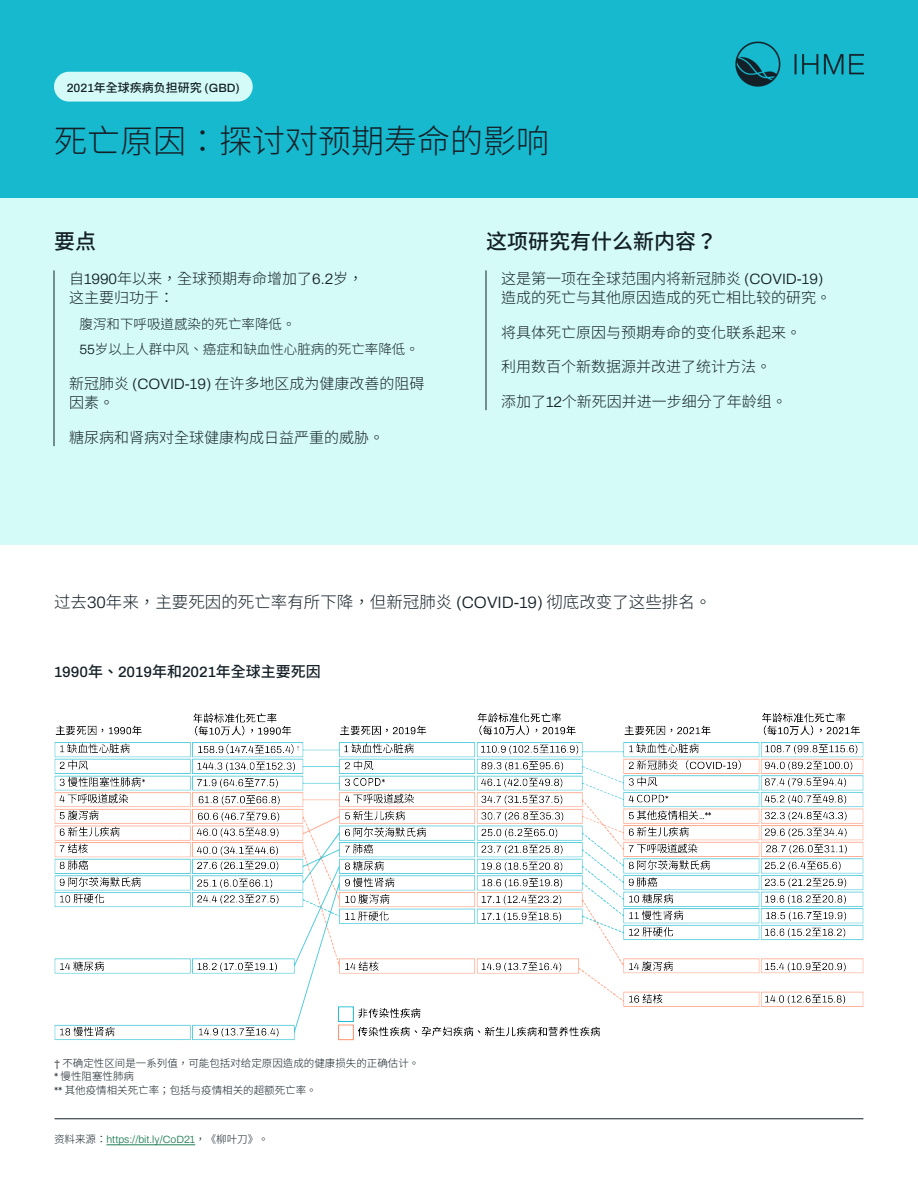
<style>
.page{position:relative;width:918px;height:1188px;background:#fff}
.page>*{position:absolute;margin:0;border:0;box-sizing:border-box;transform-origin:0 0}
.Infographic_title{font:300 33px "Noto Sans CJ Ktc";color:#142027}
.Box_titles{font:500 21px "Noto Sans CJ Ktc";color:#142027}
.Body{font:300 16.5px "Noto Sans CJ Ktc";color:#142027}
.Box_content{font:300 15px/19.5px "Noto Sans CJ Ktc";color:#142027}
.Figure_title{font:500 15px "Archivo";color:#142027}
.Box_content_-_subbullets{font:300 13.5px "Noto Sans CJ Ktc";color:#142027}
.GBD_bug{font:500 12px "Archivo";color:#142027}
.Footnote{font:300 10.5px/13.5px "Noto Sans CJ Ktc";color:#142027}
.Footnote-2{font:300 10.5px "Archivo";color:#1e7b53}
.s1{font-family:"Noto Sans CJ Ktc"}
.s2{font-family:"Archivo"}
.s3{font-family:"Noto Sans CJ Ktc";color:#142027}
</style>
<div class="page">
<div style="left:0;top:0;width:918px;height:198px;background:#17b9cf"></div>
<div style="left:54px;top:72px;width:199px;height:30px;background:#d4fbf8;border-radius:15px"></div>
<div style="left:0;top:198px;width:918px;height:347px;background:#d4fbf8"></div>
<hr style="left:54px;top:270px;width:1px;height:176px;background:#142027">
<hr style="left:486px;top:270px;width:1px;height:140px;background:#142027">
<hr style="left:55px;top:1118px;width:808px;height:1px;background:#142027">
<hr style="left:106px;top:1145px;width:89px;height:1px;background:#1e7b53">
<img style="left:736px;top:41px;width:128px;height:46px">
<img style="left:54px;top:712px;width:810px;height:328px">
<p class="GBD_bug" style="left:67px;top:79px;width:175px">2021<span class="s1">年全球疾病负担研究</span> (GBD)</p>
<p class="Infographic_title" style="left:54px;top:122px;width:496px">死亡原因：探讨对预期寿命的影响</p>
<p class="Box_titles" style="left:54px;top:230px;width:43px">要点</p>
<p class="Box_content" style="left:69px;top:269px;width:296px">自<span class="s2">1990</span>年以来，全球预期寿命增加了<span class="s2">6.2</span>岁，这主要归功于：</p>
<p class="Box_content_-_subbullets" style="left:80px;top:316px;width:217px">腹泻和下呼吸道感染的死亡率降低。</p>
<p class="Box_content_-_subbullets" style="left:80px;top:342px;width:341px"><span class="s2">55</span>岁以上人群中风、癌症和缺血性心脏病的死亡率降低。</p>
<p class="Box_content" style="left:69px;top:374px;width:357px">新冠肺炎 <span class="s2">(COVID-19)</span> 在许多地区成为健康改善的阻碍因素。</p>
<p class="Box_content" style="left:69px;top:428px;width:316px">糖尿病和肾病对全球健康构成日益严重的威胁。</p>
<p class="Box_titles" style="left:486px;top:230px;width:232px">这项研究有什么新内容？</p>
<p class="Box_content" style="left:501px;top:269px;width:331px">这是第一项在全球范围内将新冠肺炎 <span class="s2">(COVID-19)</span>造成的死亡与其他原因造成的死亡相比较的研究。</p>
<p class="Box_content" style="left:501px;top:323px;width:301px">将具体死亡原因与预期寿命的变化联系起来。</p>
<p class="Box_content" style="left:501px;top:357px;width:271px">利用数百个新数据源并改进了统计方法。</p>
<p class="Box_content" style="left:501px;top:392px;width:287px">添加了<span class="s2">12</span>个新死因并进一步细分了年龄组。</p>
<p class="Body" style="left:54px;top:593px;width:659px">过去<span class="s2">30</span>年来，主要死因的死亡率有所下降，但新冠肺炎 <span class="s2">(COVID-19)</span> 彻底改变了这些排名。</p>
<p class="Figure_title" style="left:54px;top:660px;width:268px">1990<span class="s1">年、</span>2019<span class="s1">年和</span>2021<span class="s1">年全球主要死因</span></p>
<p class="Footnote" style="left:54px;top:1056px;width:367px"><span class="s2">†</span> 不确定性区间是一系列值，可能包括对给定原因造成的健康损失的正确估计。</p>
<p class="Footnote" style="left:54px;top:1070px;width:264px"><span class="s2">*</span> 慢性阻塞性肺病<br><span class="s2">**</span> 其他疫情相关死亡率；包括与疫情相关的超额死亡率。</p>
<p class="Footnote-2" style="left:54px;top:1132px;width:216px"><span class="s3">资料来源：</span>https://bit.ly/CoD21<span class="s3">，《柳叶刀》。</span></p>
</div>
